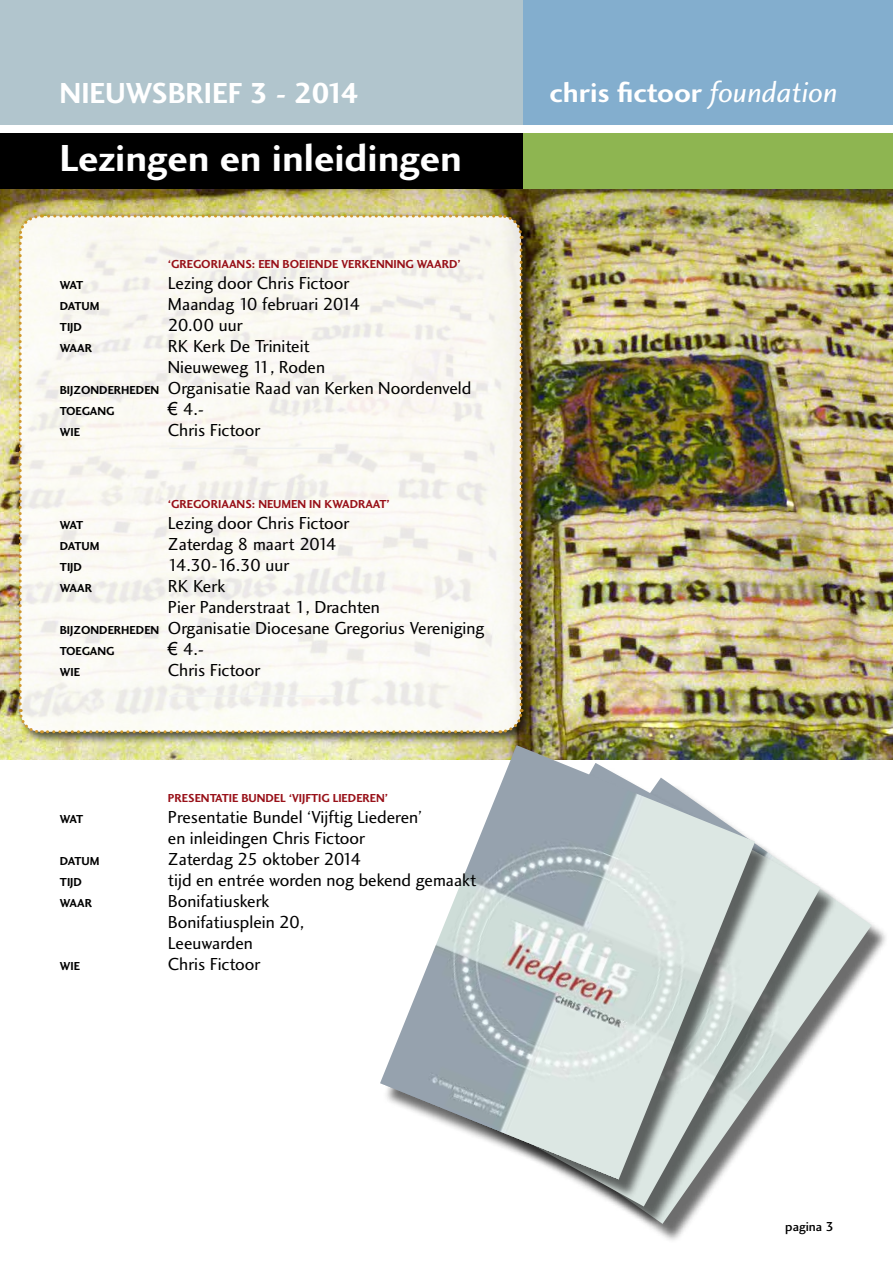
<style>
.page{position:relative;width:893px;height:1263px;background:#fff}
.page>*{position:absolute;margin:0;border:0;box-sizing:border-box;transform-origin:0 0}
.t1{font:39px "Charlotte Sans Bold Plain";color:#fff;scale:1.04 1}
.t2{font:30px "Charlotte Sans Bold Plain";color:#fff}
.t3{font:28.5px "Charlotte Sans Bold Plain";color:#fff;scale:1.04 1}
.t4{font:18px/21px "Charlotte Sans Book Plain";color:#000}
.t5{font:18px "Charlotte Sans Book Plain";letter-spacing:-.06em;color:#000}
.t6{font:13.5px "Charlotte Sans Medium Plain";color:#000}
.t7{font:12px "Charlotte Sans Bold Plain";letter-spacing:.14em;color:#981018}
.t8{font:12px "Charlotte Sans Bold Plain";letter-spacing:.09em;color:#000}
.s1{font-family:"Charlotte Sans Book Italic Plain";font-size:30px}
.s2{font-family:"Charlotte Sans Bold Plain";font-size:12px}
.s3{font-family:"Arial"}
</style>
<div class="page">
<img style="left:0;top:189px;width:893px;height:570px">
<div style="left:523px;top:133px;width:370px;height:56px;background:#8eb551"></div>
<div style="left:514px;top:0;width:379px;height:125px;background:#83aece"></div>
<div style="left:0;top:0;width:523px;height:125px;background:#b1c5cd"></div>
<div style="left:0;top:133px;width:523px;height:56px;background:#000"></div>
<img style="left:838px;top:900px;width:34px;height:109px">
<div style="left:422px;top:768px;width:416px;height:458px;background:#000;opacity:.58"></div>
<img style="left:422px;top:768px;width:398px;height:438px">
<div style="left:383px;top:750px;width:390px;height:450px;background:#000;opacity:.58"></div>
<img style="left:380px;top:745px;width:375px;height:434px">
<div style="left:15px;top:211px;width:519px;height:534px;background:#000;opacity:.75"></div>
<svg style="left:17px;top:213px;width:507px;height:522px"></svg>
<h2 class="t2" style="left:60px;top:75px;width:301px">NIEUWSBRIEF 3 - 2014</h2>
<h3 class="t3" style="left:550px;top:75px;width:278px">CHRIS FICTOOR <span class="s1">foundation</span></h3>
<h1 class="t1" style="left:60px;top:135px;width:388px">LEZINGEN EN INLEIDINGEN</h1>
<p class="t7" style="left:168px;top:257px;width:99px">‘GREGORIAANS: EEN</p>
<p class="t7" style="left:283px;top:257px;width:8px">BOEIENDE</p>
<p class="t7" style="left:341px;top:257px;width:37px">VERKENNIN</p>
<p class="t7" style="left:406px;top:257px;width:57px">G WAARD ’</p>
<p class="t8" style="left:60px;top:278px;width:25px">WAT</p>
<p class="t4" style="left:168px;top:272px;width:183px">Lezing door Chris Fictoor</p>
<p class="t8" style="left:60px;top:299px;width:24px">DATUM</p>
<p class="t4" style="left:168px;top:293px;width:194px">Maandag 10 februari 2014</p>
<p class="t8" style="left:60px;top:320px;width:24px">TIJD</p>
<p class="t4" style="left:168px;top:314px;width:76px">20.00 uur</p>
<p class="t8" style="left:60px;top:341px;width:31px">WAAR</p>
<p class="t4" style="left:168px;top:335px;width:144px">RK Kerk De Triniteit</p>
<p class="t4" style="left:168px;top:356px;width:159px">Nieuweweg 11, Roden</p>
<p class="t4" style="left:60px;top:377px;width:413px"><span class="s2">BIJZONDERHEDEN</span> Organisatie Raad van Kerken Noordenveld</p>
<p class="t8" style="left:60px;top:404px;width:56px">TOEGANG</p>
<p class="t4" style="left:168px;top:398px;width:38px"><span class="s3">€</span> 4.-</p>
<p class="t8" style="left:60px;top:425px;width:12px">WIE</p>
<p class="t4" style="left:168px;top:419px;width:94px">Chris Fictoor</p>
<p class="t7" style="left:168px;top:497px;width:100px">‘GREGORIAANS: NEUMEN</p>
<p class="t7" style="left:309px;top:497px;width:82px">IN KWADRAAT’</p>
<p class="t8" style="left:60px;top:518px;width:25px">WAT</p>
<p class="t4" style="left:168px;top:512px;width:183px">Lezing door Chris Fictoor</p>
<p class="t8" style="left:60px;top:539px;width:24px">DATUM</p>
<p class="t4" style="left:168px;top:533px;width:170px">Zaterdag 8 maart 2014</p>
<p class="t8" style="left:60px;top:560px;width:24px">TIJD</p>
<p class="t5" style="left:168px;top:554px;width:123px">14.30-16.30 uur</p>
<p class="t8" style="left:60px;top:581px;width:31px">WAAR</p>
<p class="t4" style="left:168px;top:575px;width:59px">RK Kerk</p>
<p class="t4" style="left:168px;top:596px;width:214px">Pier Panderstraat 1, Drachten</p>
<p class="t4" style="left:60px;top:617px;width:426px"><span class="s2">BIJZONDERHEDEN</span> Organisatie Diocesane Gregorius Vereniging</p>
<p class="t8" style="left:60px;top:644px;width:56px">TOEGANG</p>
<p class="t4" style="left:168px;top:638px;width:38px"><span class="s3">€</span> 4.-</p>
<p class="t8" style="left:60px;top:665px;width:12px">WIE</p>
<p class="t4" style="left:168px;top:659px;width:94px">Chris Fictoor</p>
<p class="t7" style="left:168px;top:791px;width:8px">PRESENT</p>
<p class="t7" style="left:215px;top:791px;width:42px">ATIE BUNDEL</p>
<p class="t7" style="left:289px;top:791px;width:16px">‘VIJFTI</p>
<p class="t7" style="left:321px;top:791px;width:25px">G LIEDEREN</p>
<p class="t7" style="left:385px;top:791px;width:5px">’</p>
<p class="t8" style="left:60px;top:812px;width:25px">WAT</p>
<p class="t4" style="left:168px;top:806px;width:256px">Presentatie Bundel ‘Vijftig Liederen’ en inleidingen Chris Fictoor</p>
<p class="t8" style="left:60px;top:854px;width:24px">DATUM</p>
<p class="t4" style="left:168px;top:848px;width:195px">Zaterdag 25 oktober 2014</p>
<p class="t8" style="left:60px;top:875px;width:24px">TIJD</p>
<p class="t4" style="left:168px;top:869px;width:310px">tijd en entrée worden nog bekend gemaakt</p>
<p class="t8" style="left:60px;top:896px;width:31px">WAAR</p>
<p class="t4" style="left:168px;top:890px;width:138px">Bonifatiuskerk<br>Bonifatiusplein 20,<br>Leeuwarden</p>
<p class="t8" style="left:60px;top:959px;width:12px">WIE</p>
<p class="t4" style="left:168px;top:953px;width:94px">Chris Fictoor</p>
<p class="t6" style="left:785px;top:1218px;width:50px">pagina 3</p>
</div>
